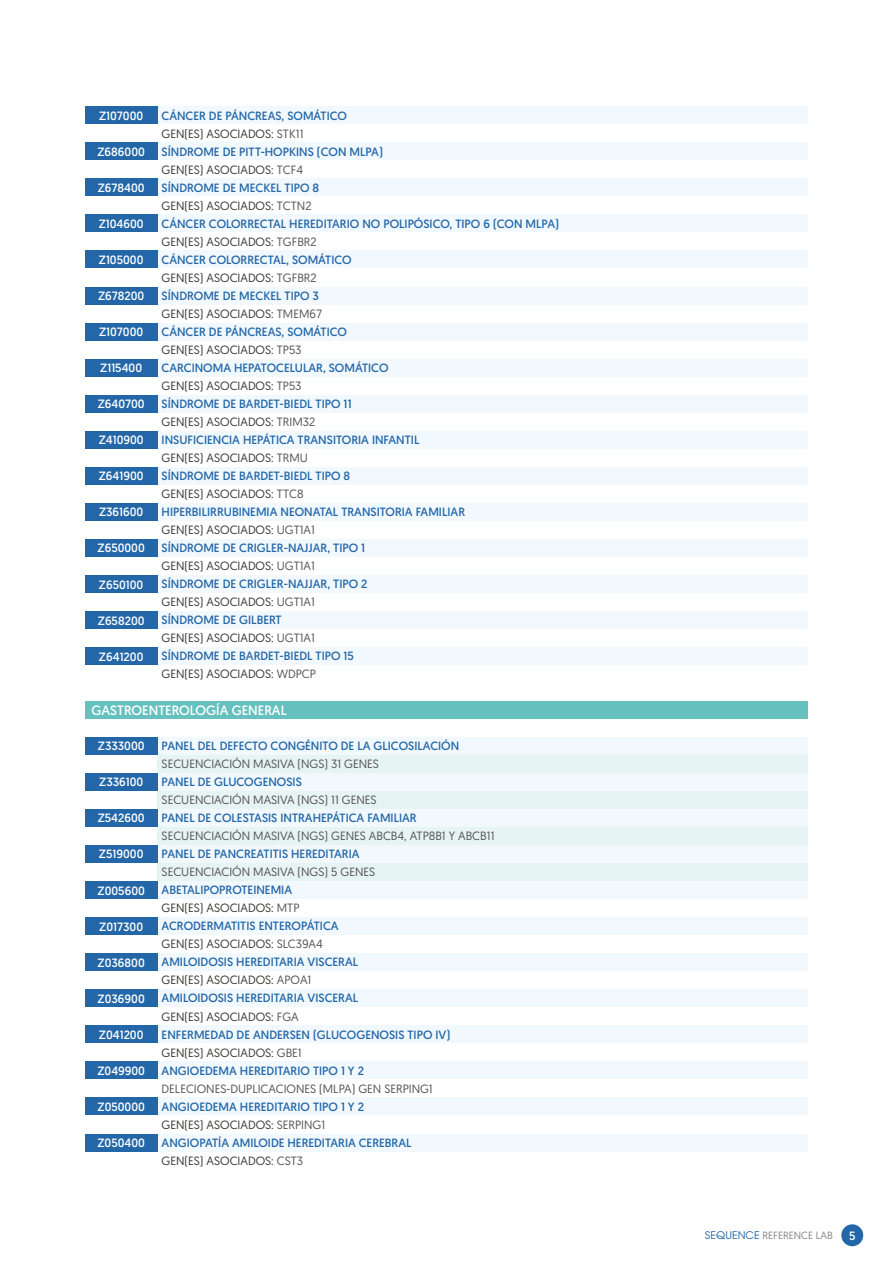
<style>
.page{position:relative;width:893px;height:1276px;background:#fff}
.page>*{position:absolute;margin:0;border:0;box-sizing:border-box;transform-origin:0 0}
.t1{font:13.5px "Geomanist";color:#fff}
.t2{font:12px/18px "Geomanist";color:#2467a8}
.t3{font:12px "Geomanist";color:#fff}
.t4{font:12px "Geomanist";color:#575756}
.t5{font:10.5px "Geomanist";color:#878787}
.s1{color:#3c3c3b}
.s2{color:#575756}
.s3{font-family:"ITC Avant Garde Std";color:#2467a8}
</style>
<div class="page">
<div style="left:841px;top:1224px;width:22px;height:22px;background:#2467a8;border-radius:50%"></div>
<div style="left:157px;top:106px;width:651px;height:18px;background:#f2f9fe"></div>
<div style="left:85px;top:106px;width:72px;height:18px;background:#2467a8"></div>
<div style="left:85px;top:701px;width:723px;height:18px;background:#66c1be"></div>
<div style="left:157px;top:395px;width:651px;height:17px;background:#f2f9fe"></div>
<div style="left:85px;top:395px;width:72px;height:17px;background:#2467a8"></div>
<div style="left:157px;top:989px;width:651px;height:18px;background:#f2f9fe"></div>
<div style="left:85px;top:989px;width:72px;height:18px;background:#2467a8"></div>
<div style="left:157px;top:250px;width:651px;height:18px;background:#f2f9fe"></div>
<div style="left:85px;top:250px;width:72px;height:18px;background:#2467a8"></div>
<div style="left:157px;top:845px;width:651px;height:18px;background:#f2f9fe"></div>
<div style="left:85px;top:845px;width:72px;height:18px;background:#2467a8"></div>
<div style="left:157px;top:539px;width:651px;height:18px;background:#f2f9fe"></div>
<div style="left:85px;top:539px;width:72px;height:18px;background:#2467a8"></div>
<div style="left:157px;top:1133px;width:651px;height:18px;background:#f2f9fe"></div>
<div style="left:85px;top:1133px;width:72px;height:18px;background:#2467a8"></div>
<div style="left:157px;top:178px;width:651px;height:18px;background:#f2f9fe"></div>
<div style="left:85px;top:178px;width:72px;height:18px;background:#2467a8"></div>
<div style="left:157px;top:773px;width:651px;height:18px;background:#f2f9fe"></div>
<div style="left:85px;top:773px;width:72px;height:18px;background:#2467a8"></div>
<div style="left:157px;top:467px;width:651px;height:18px;background:#f2f9fe"></div>
<div style="left:85px;top:467px;width:72px;height:18px;background:#2467a8"></div>
<div style="left:157px;top:1061px;width:651px;height:18px;background:#f2f9fe"></div>
<div style="left:85px;top:1061px;width:72px;height:18px;background:#2467a8"></div>
<div style="left:157px;top:323px;width:651px;height:17px;background:#f2f9fe"></div>
<div style="left:85px;top:323px;width:72px;height:17px;background:#2467a8"></div>
<div style="left:157px;top:917px;width:651px;height:18px;background:#f2f9fe"></div>
<div style="left:85px;top:917px;width:72px;height:18px;background:#2467a8"></div>
<div style="left:157px;top:611px;width:651px;height:18px;background:#f2f9fe"></div>
<div style="left:85px;top:611px;width:72px;height:18px;background:#2467a8"></div>
<div style="left:157px;top:142px;width:651px;height:18px;background:#f2f9fe"></div>
<div style="left:85px;top:142px;width:72px;height:18px;background:#2467a8"></div>
<div style="left:157px;top:737px;width:651px;height:18px;background:#f2f9fe"></div>
<div style="left:157px;top:755px;width:651px;height:18px;background:#e7f4f4"></div>
<div style="left:157px;top:827px;width:651px;height:18px;background:#e7f4f4"></div>
<div style="left:157px;top:791px;width:651px;height:18px;background:#e7f4f4"></div>
<div style="left:157px;top:863px;width:651px;height:18px;background:#e7f4f4"></div>
<div style="left:85px;top:737px;width:72px;height:18px;background:#2467a8"></div>
<div style="left:157px;top:431px;width:651px;height:18px;background:#f2f9fe"></div>
<div style="left:85px;top:431px;width:72px;height:18px;background:#2467a8"></div>
<div style="left:157px;top:1025px;width:651px;height:18px;background:#f2f9fe"></div>
<div style="left:85px;top:1025px;width:72px;height:18px;background:#2467a8"></div>
<div style="left:157px;top:286px;width:651px;height:18px;background:#f2f9fe"></div>
<div style="left:85px;top:286px;width:72px;height:18px;background:#2467a8"></div>
<div style="left:157px;top:881px;width:651px;height:18px;background:#f2f9fe"></div>
<div style="left:85px;top:881px;width:72px;height:18px;background:#2467a8"></div>
<div style="left:157px;top:575px;width:651px;height:18px;background:#f2f9fe"></div>
<div style="left:85px;top:575px;width:72px;height:18px;background:#2467a8"></div>
<div style="left:157px;top:214px;width:651px;height:18px;background:#f2f9fe"></div>
<div style="left:85px;top:214px;width:72px;height:18px;background:#2467a8"></div>
<div style="left:157px;top:809px;width:651px;height:18px;background:#f2f9fe"></div>
<div style="left:85px;top:809px;width:72px;height:18px;background:#2467a8"></div>
<div style="left:157px;top:503px;width:651px;height:18px;background:#f2f9fe"></div>
<div style="left:85px;top:503px;width:72px;height:18px;background:#2467a8"></div>
<div style="left:157px;top:1097px;width:651px;height:18px;background:#f2f9fe"></div>
<div style="left:85px;top:1097px;width:72px;height:18px;background:#2467a8"></div>
<div style="left:157px;top:359px;width:651px;height:17px;background:#f2f9fe"></div>
<div style="left:85px;top:359px;width:72px;height:17px;background:#2467a8"></div>
<div style="left:157px;top:953px;width:651px;height:18px;background:#f2f9fe"></div>
<div style="left:85px;top:953px;width:72px;height:18px;background:#2467a8"></div>
<div style="left:157px;top:647px;width:651px;height:18px;background:#f2f9fe"></div>
<div style="left:85px;top:647px;width:72px;height:18px;background:#2467a8"></div>
<p class="t3" style="left:99px;top:108px;width:46px">Z107000</p>
<p class="t3" style="left:97px;top:144px;width:49px">Z686000</p>
<p class="t3" style="left:98px;top:180px;width:48px">Z678400</p>
<p class="t3" style="left:99px;top:216px;width:46px">Z104600</p>
<p class="t3" style="left:99px;top:252px;width:46px">Z105000</p>
<p class="t3" style="left:98px;top:288px;width:48px">Z678200</p>
<p class="t3" style="left:99px;top:324px;width:46px">Z107000</p>
<p class="t3" style="left:100px;top:360px;width:43px">Z115400</p>
<p class="t3" style="left:98px;top:396px;width:49px">Z640700</p>
<p class="t3" style="left:99px;top:432px;width:46px">Z410900</p>
<p class="t3" style="left:99px;top:468px;width:46px">Z641900</p>
<p class="t3" style="left:99px;top:504px;width:46px">Z361600</p>
<p class="t3" style="left:98px;top:540px;width:49px">Z650000</p>
<p class="t3" style="left:99px;top:576px;width:46px">Z650100</p>
<p class="t3" style="left:98px;top:612px;width:48px">Z658200</p>
<p class="t3" style="left:99px;top:648px;width:46px">Z641200</p>
<p class="t2" style="left:162px;top:106px;width:399px">CÁNCER DE PÁNCREAS, SOMÁTICO<br><span class="s1">GEN(ES) ASOCIADOS:</span> <span class="s2">STK11<br></span>SÍNDROME DE PITT-HOPKINS (CON MLPA)<br><span class="s1">GEN(ES) ASOCIADOS:</span> <span class="s2">TCF4<br></span>SÍNDROME DE MECKEL TIPO 8<br><span class="s1">GEN(ES) ASOCIADOS:</span> <span class="s2">TCTN2<br></span>CÁNCER COLORRECTAL HEREDITARIO NO POLIPÓSICO, TIPO 6 (CON MLPA)<br><span class="s1">GEN(ES) ASOCIADOS:</span> <span class="s2">TGFBR2<br></span>CÁNCER COLORRECTAL, SOMÁTICO<br><span class="s1">GEN(ES) ASOCIADOS:</span> <span class="s2">TGFBR2<br></span>SÍNDROME DE MECKEL TIPO 3<br><span class="s1">GEN(ES) ASOCIADOS:</span> <span class="s2">TMEM67<br></span>CÁNCER DE PÁNCREAS, SOMÁTICO<br><span class="s1">GEN(ES) ASOCIADOS:</span> <span class="s2">TP53<br></span>CARCINOMA HEPATOCELULAR, SOMÁTICO<br><span class="s1">GEN(ES) ASOCIADOS:</span> <span class="s2">TP53<br></span>SÍNDROME DE BARDET-BIEDL TIPO 11<br><span class="s1">GEN(ES) ASOCIADOS:</span> <span class="s2">TRIM32<br></span>INSUFICIENCIA HEPÁTICA TRANSITORIA INFANTIL<br><span class="s1">GEN(ES) ASOCIADOS:</span> <span class="s2">TRMU<br></span>SÍNDROME DE BARDET-BIEDL TIPO 8<br><span class="s1">GEN(ES) ASOCIADOS:</span> <span class="s2">TTC8<br></span>HIPERBILIRRUBINEMIA NEONATAL TRANSITORIA FAMILIAR<br><span class="s1">GEN(ES) ASOCIADOS:</span> <span class="s2">UGT1A1<br></span>SÍNDROME DE CRIGLER-NAJJAR, TIPO 1<br><span class="s1">GEN(ES) ASOCIADOS:</span> <span class="s2">UGT1A1<br></span>SÍNDROME DE CRIGLER-NAJJAR, TIPO 2<br><span class="s1">GEN(ES) ASOCIADOS:</span> <span class="s2">UGT1A1<br></span>SÍNDROME DE GILBERT<br><span class="s1">GEN(ES) ASOCIADOS:</span> <span class="s2">UGT1A1<br></span>SÍNDROME DE BARDET-BIEDL TIPO 15<br><span class="s1">GEN(ES) ASOCIADOS:</span> <span class="s2">WDPCP</span></p>
<p class="t1" style="left:91px;top:701px;width:197px">GASTROENTEROLOGÍA GENERAL</p>
<p class="t3" style="left:98px;top:738px;width:48px">Z333000</p>
<p class="t3" style="left:99px;top:774px;width:46px">Z336100</p>
<p class="t3" style="left:98px;top:810px;width:48px">Z542600</p>
<p class="t3" style="left:99px;top:846px;width:46px">Z519000</p>
<p class="t3" style="left:98px;top:882px;width:49px">Z005600</p>
<p class="t3" style="left:99px;top:918px;width:45px">Z017300</p>
<p class="t3" style="left:98px;top:954px;width:49px">Z036800</p>
<p class="t3" style="left:98px;top:990px;width:49px">Z036900</p>
<p class="t3" style="left:99px;top:1026px;width:46px">Z041200</p>
<p class="t3" style="left:97px;top:1063px;width:49px">Z049900</p>
<p class="t3" style="left:97px;top:1099px;width:49px">Z050000</p>
<p class="t3" style="left:97px;top:1135px;width:49px">Z050400</p>
<p class="t2" style="left:162px;top:737px;width:299px">PANEL DEL DEFECTO CONGÉNITO DE LA GLICOSILACIÓN</p>
<p class="t4" style="left:162px;top:756px;width:219px">SECUENCIACIÓN MASIVA (NGS) 31 GENES</p>
<p class="t2" style="left:162px;top:773px;width:142px">PANEL DE GLUCOGENOSIS</p>
<p class="t4" style="left:162px;top:792px;width:217px">SECUENCIACIÓN MASIVA (NGS) 11 GENES</p>
<p class="t2" style="left:162px;top:809px;width:257px">PANEL DE COLESTASIS INTRAHEPÁTICA FAMILIAR</p>
<p class="t4" style="left:162px;top:828px;width:334px">SECUENCIACIÓN MASIVA (NGS) GENES ABCB4, ATP8B1 Y ABCB11</p>
<p class="t2" style="left:162px;top:845px;width:199px">PANEL DE PANCREATITIS HEREDITARIA</p>
<p class="t4" style="left:162px;top:864px;width:215px">SECUENCIACIÓN MASIVA (NGS) 5 GENES</p>
<p class="t2" style="left:162px;top:881px;width:290px">ABETALIPOPROTEINEMIA<br><span class="s1">GEN(ES) ASOCIADOS:</span> <span class="s2">MTP<br></span>ACRODERMATITIS ENTEROPÁTICA<br><span class="s1">GEN(ES) ASOCIADOS:</span> <span class="s2">SLC39A4<br></span>AMILOIDOSIS HEREDITARIA VISCERAL<br><span class="s1">GEN(ES) ASOCIADOS:</span> <span class="s2">APOA1<br></span>AMILOIDOSIS HEREDITARIA VISCERAL<br><span class="s1">GEN(ES) ASOCIADOS:</span> <span class="s2">FGA<br></span>ENFERMEDAD DE ANDERSEN (GLUCOGENOSIS TIPO IV)<br><span class="s1">GEN(ES) ASOCIADOS:</span> <span class="s2">GBE1<br></span>ANGIOEDEMA HEREDITARIO TIPO 1 Y 2</p>
<p class="t4" style="left:162px;top:1080px;width:273px">DELECIONES-DUPLICACIONES (MLPA) GEN SERPING1</p>
<p class="t2" style="left:162px;top:1097px;width:251px">ANGIOEDEMA HEREDITARIO TIPO 1 Y 2<br><span class="s1">GEN(ES) ASOCIADOS:</span> <span class="s2">SERPING1<br></span>ANGIOPATÍA AMILOIDE HEREDITARIA CEREBRAL<br><span class="s1">GEN(ES) ASOCIADOS:</span> <span class="s2">CST3</span></p>
<p class="t5" style="left:705px;top:1228px;width:129px"><span class="s3">SEQUENCE</span> REFERENCE LAB</p>
<p class="t3" style="left:849px;top:1227px;width:8px">5</p>
</div>
